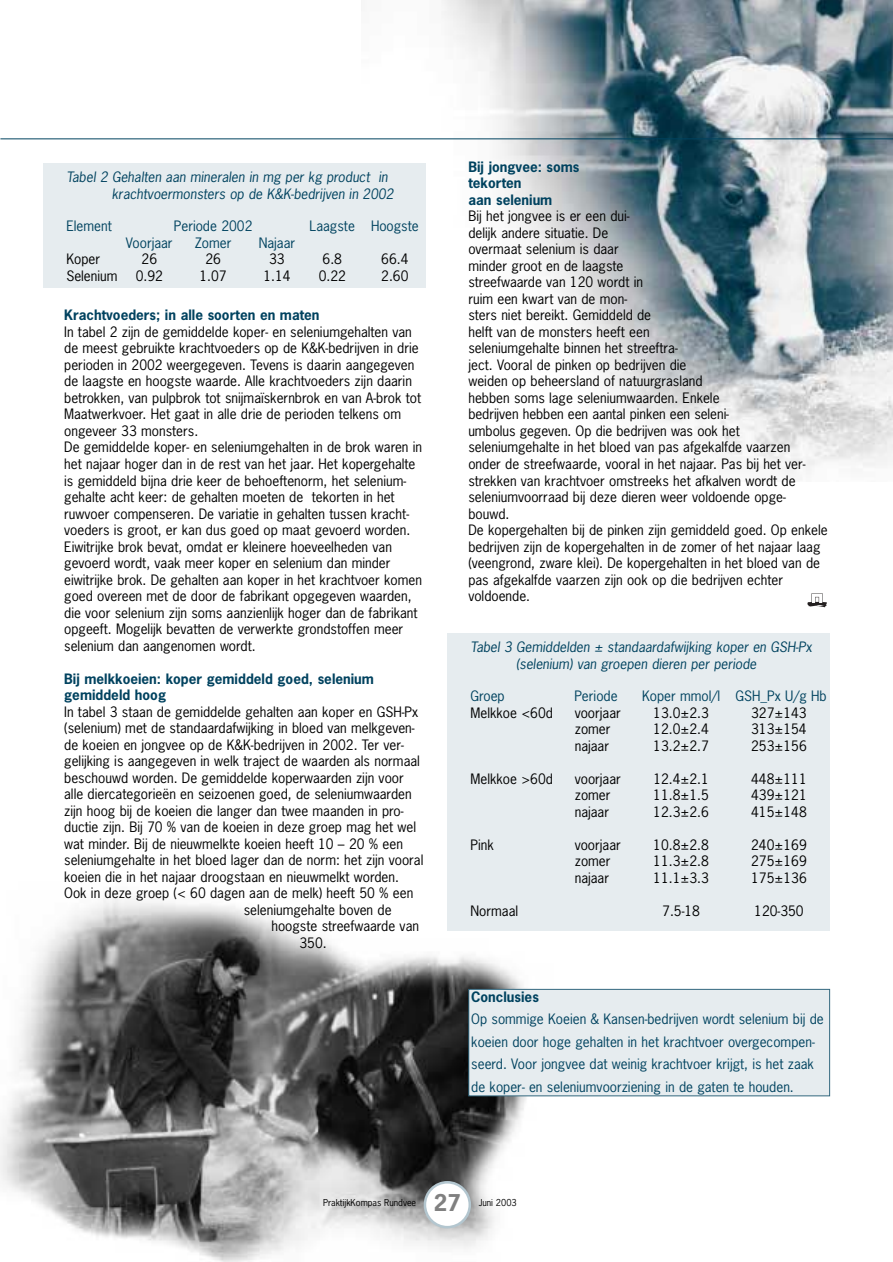
<style>
.page{position:relative;width:893px;height:1262px;background:#fff}
.page>*{position:absolute;margin:0;border:0;box-sizing:border-box;transform-origin:0 0}
.t1{font:700 21.75px "News Gothic";color:#808080}
.t2{font:13.5px/16.5px "News Gothic";color:#000}
.t3{font:13.5px/22.5px "News Gothic";color:#00425f}
.t4{font:700 13.5px/16.5px "News Gothic";color:#00425f}
.t5{font:9px "News Gothic";color:#000}
</style>
<div class="page">
<img style="left:0;top:896px;width:554px;height:365px">
<img style="left:361px;top:0;width:531px;height:477px">
<svg style="left:807px;top:593px;width:20px;height:14px"></svg>
<hr style="left:0;top:138px;width:892px;height:1px;background:#00425f">
<div style="left:43px;top:163px;width:383px;height:124px;background:#e6ecef"></div>
<div style="left:447px;top:633px;width:383px;height:298px;background:#e6ecef"></div>
<svg style="left:423px;top:1181px;width:48px;height:47px"></svg>
<div style="left:469px;top:989px;width:360px;height:106px;background:#e6ecef"></div>
<div style="left:468px;top:989px;width:362px;height:107px;border:1px solid #33687f"></div>
<p class="t3" style="left:112px;top:170px;width:285px;line-height:16.2px;text-indent:-45px">Tabel 2 Gehalten aan mineralen in mg per kg product in krachtvoermonsters op de K&amp;K-bedrijven in 2002</p>
<p class="t3" style="left:66px;top:216px;width:47px">Element</p>
<p class="t3" style="left:174px;top:216px;width:80px">Periode 2002</p>
<p class="t3" style="left:309px;top:216px;width:111px">Laagste Hoogste</p>
<p class="t3" style="left:126px;top:233px;width:48px">Voorjaar</p>
<p class="t3" style="left:195px;top:233px;width:38px">Zomer</p>
<p class="t3" style="left:259px;top:233px;width:38px">Najaar</p>
<p class="t2" style="left:66px;top:252px;width:35px">Koper</p>
<p class="t2" style="left:141px;top:252px;width:17px">26</p>
<p class="t2" style="left:205px;top:252px;width:17px">26</p>
<p class="t2" style="left:269px;top:252px;width:17px">33</p>
<p class="t2" style="left:322px;top:252px;width:21px">6.8</p>
<p class="t2" style="left:381px;top:252px;width:29px">66.4</p>
<p class="t2" style="left:66px;top:269px;width:53px">Selenium</p>
<p class="t2" style="left:136px;top:269px;width:29px">0.92</p>
<p class="t2" style="left:199px;top:269px;width:29px">1.07</p>
<p class="t2" style="left:263px;top:269px;width:29px">1.14</p>
<p class="t2" style="left:318px;top:269px;width:29px">0.22</p>
<p class="t2" style="left:381px;top:269px;width:29px">2.60</p>
<p class="t4" style="left:64px;top:308px;width:257px">Krachtvoeders; in alle soorten en maten</p>
<p class="t2" style="left:64px;top:325px;width:359px">In tabel 2 zijn de gemiddelde koper- en seleniumgehalten van de meest gebruikte krachtvoeders op de K&amp;K-bedrijven in drie perioden in 2002 weergegeven. Tevens is daarin aangegeven de laagste en hoogste waarde. Alle krachtvoeders zijn daarin betrokken, van pulpbrok tot snijmaïskernbrok en van A-brok tot Maatwerkvoer. Het gaat in alle drie de perioden telkens om ongeveer 33 monsters.<br>De gemiddelde koper- en seleniumgehalten in de brok waren in het najaar hoger dan in de rest van het jaar. Het kopergehalte is gemiddeld bijna drie keer de behoeftenorm, het selenium&shy;gehalte acht keer: de gehalten moeten de tekorten in het ruwvoer compenseren. De variatie in gehalten tussen kracht&shy;voeders is groot, er kan dus goed op maat gevoerd worden.<br>Eiwitrijke brok bevat, omdat er kleinere hoeveelheden van gevoerd wordt, vaak meer koper en selenium dan minder eiwitrijke brok. De gehalten aan koper in het krachtvoer komen goed overeen met de door de fabrikant opgegeven waarden, die voor selenium zijn soms aanzienlijk hoger dan de fabrikant opgeeft. Mogelijk bevatten de verwerkte grondstoffen meer selenium dan aangenomen wordt.</p>
<p class="t4" style="left:64px;top:671px;width:311px">Bij melkkoeien: koper gemiddeld goed, selenium gemiddeld hoog</p>
<p class="t2" style="left:64px;top:704px;width:355px">In tabel 3 staan de gemiddelde gehalten aan koper en GSH-Px</p>
<p class="t2" style="left:64px;top:721px;width:352px">(selenium) met de standaardafwijking in bloed van melkgeven-</p>
<p class="t2" style="left:64px;top:737px;width:341px">de koeien en jongvee op de K&amp;K-bedrijven in 2002. Ter ver-</p>
<p class="t2" style="left:64px;top:754px;width:357px">gelijking is aangegeven in welk traject de waarden als normaal</p>
<p class="t2" style="left:64px;top:770px;width:341px">beschouwd worden. De gemiddelde koperwaarden zijn voor</p>
<p class="t2" style="left:64px;top:787px;width:349px">alle diercategorieën en seizoenen goed, de seleniumwaarden</p>
<p class="t2" style="left:64px;top:803px;width:341px">zijn hoog bij de koeien die langer dan twee maanden in pro-</p>
<p class="t2" style="left:64px;top:820px;width:353px">ductie zijn. Bij 70 % van de koeien in deze groep mag het wel</p>
<p class="t2" style="left:64px;top:836px;width:340px">wat minder. Bij de nieuwmelkte koeien heeft 10 – 20 % een</p>
<p class="t2" style="left:64px;top:853px;width:361px">seleniumgehalte in het bloed lager dan de norm: het zijn vooral</p>
<p class="t2" style="left:64px;top:869px;width:336px">koeien die in het najaar droogstaan en nieuwmelkt worden.</p>
<p class="t2" style="left:64px;top:886px;width:350px">Ook in deze groep (&lt; 60 dagen aan de melk) heeft 50 % een</p>
<p class="t2" style="left:244px;top:902px;width:149px">seleniumgehalte boven de</p>
<p class="t2" style="left:271px;top:919px;width:149px">hoogste streefwaarde van</p>
<p class="t2" style="left:299px;top:935px;width:29px">350.</p>
<p class="t4" style="left:468px;top:160px;width:112px">Bij jongvee: soms tekorten<br>aan selenium</p>
<p class="t2" style="left:468px;top:209px;width:361px">Bij het jongvee is er een dui-<br>delijk andere situatie. De<br>overmaat selenium is daar<br>minder groot en de laagste<br>streefwaarde van 120 wordt in<br>ruim een kwart van de mon-<br>sters niet bereikt. Gemiddeld de<br>helft van de monsters heeft een<br>seleniumgehalte binnen het streeftra-<br>ject. Vooral de pinken op bedrijven die<br>weiden op beheersland of natuurgrasland<br>hebben soms lage seleniumwaarden. Enkele<br>bedrijven hebben een aantal pinken een seleni-<br>umbolus gegeven. Op die bedrijven was ook het seleniumgehalte in het bloed van pas afgekalfde vaarzen<br>onder de streefwaarde, vooral in het najaar. Pas bij het ver&shy;strekken van krachtvoer omstreeks het afkalven wordt de seleniumvoorraad bij deze dieren weer voldoende opge&shy;bouwd.<br>De kopergehalten bij de pinken zijn gemiddeld goed. Op enkele bedrijven zijn de kopergehalten in de zomer of het najaar laag (veengrond, zware klei). De kopergehalten in het bloed van de pas afgekalfde vaarzen zijn ook op die bedrijven echter voldoende.</p>
<p class="t3" style="left:516px;top:640px;width:299px;line-height:16.2px;text-indent:-45px">Tabel 3 Gemiddelden ± standaardafwijking koper en GSH-Px (selenium) van groepen dieren per periode</p>
<p class="t3" style="left:470px;top:686px;width:36px">Groep</p>
<p class="t3" style="left:574px;top:686px;width:45px">Periode</p>
<p class="t3" style="left:642px;top:686px;width:186px">Koper mmol/l GSH_Px U/g Hb</p>
<p class="t2" style="left:470px;top:705px;width:84px">Melkkoe &lt;60d</p>
<p class="t2" style="left:574px;top:705px;width:48px">voorjaar</p>
<p class="t2" style="left:653px;top:705px;width:57px">13.0±2.3</p>
<p class="t2" style="left:751px;top:705px;width:57px">327±143</p>
<p class="t2" style="left:574px;top:722px;width:37px">zomer</p>
<p class="t2" style="left:653px;top:722px;width:57px">12.0±2.4</p>
<p class="t2" style="left:751px;top:722px;width:57px">313±154</p>
<p class="t2" style="left:574px;top:738px;width:36px">najaar</p>
<p class="t2" style="left:653px;top:738px;width:57px">13.2±2.7</p>
<p class="t2" style="left:751px;top:738px;width:57px">253±156</p>
<p class="t2" style="left:470px;top:771px;width:84px">Melkkoe &gt;60d</p>
<p class="t2" style="left:574px;top:771px;width:48px">voorjaar</p>
<p class="t2" style="left:653px;top:771px;width:57px">12.4±2.1</p>
<p class="t2" style="left:751px;top:771px;width:57px">448±111</p>
<p class="t2" style="left:574px;top:788px;width:37px">zomer</p>
<p class="t2" style="left:653px;top:788px;width:57px">11.8±1.5</p>
<p class="t2" style="left:751px;top:788px;width:57px">439±121</p>
<p class="t2" style="left:574px;top:804px;width:36px">najaar</p>
<p class="t2" style="left:653px;top:804px;width:57px">12.3±2.6</p>
<p class="t2" style="left:751px;top:804px;width:57px">415±148</p>
<p class="t2" style="left:470px;top:837px;width:25px">Pink</p>
<p class="t2" style="left:574px;top:837px;width:48px">voorjaar</p>
<p class="t2" style="left:653px;top:837px;width:57px">10.8±2.8</p>
<p class="t2" style="left:751px;top:837px;width:57px">240±169</p>
<p class="t2" style="left:574px;top:854px;width:37px">zomer</p>
<p class="t2" style="left:653px;top:854px;width:57px">11.3±2.8</p>
<p class="t2" style="left:751px;top:854px;width:57px">275±169</p>
<p class="t2" style="left:574px;top:870px;width:36px">najaar</p>
<p class="t2" style="left:653px;top:870px;width:57px">11.1±3.3</p>
<p class="t2" style="left:751px;top:870px;width:57px">175±136</p>
<p class="t2" style="left:470px;top:903px;width:49px">Normaal</p>
<p class="t2" style="left:662px;top:903px;width:39px">7.5-18</p>
<p class="t2" style="left:754px;top:903px;width:51px">120-350</p>
<p class="t4" style="left:471px;top:989px;width:69px">Conclusies</p>
<p class="t3" style="left:471px;top:1008px;width:354px">Op sommige Koeien &amp; Kansen-bedrijven wordt selenium bij de koeien door hoge gehalten in het krachtvoer overgecompen&shy;seerd. Voor jongvee dat weinig krachtvoer krijgt, is het zaak de koper- en seleniumvoorziening in de gaten te houden.</p>
<h1 class="t1" style="left:434px;top:1194px;width:29px">27</h1>
<p class="t5" style="left:323px;top:1199px;width:95px">PraktijkKompas Rundvee</p>
<p class="t5" style="left:478px;top:1199px;width:40px">Juni 2003</p>
</div>
